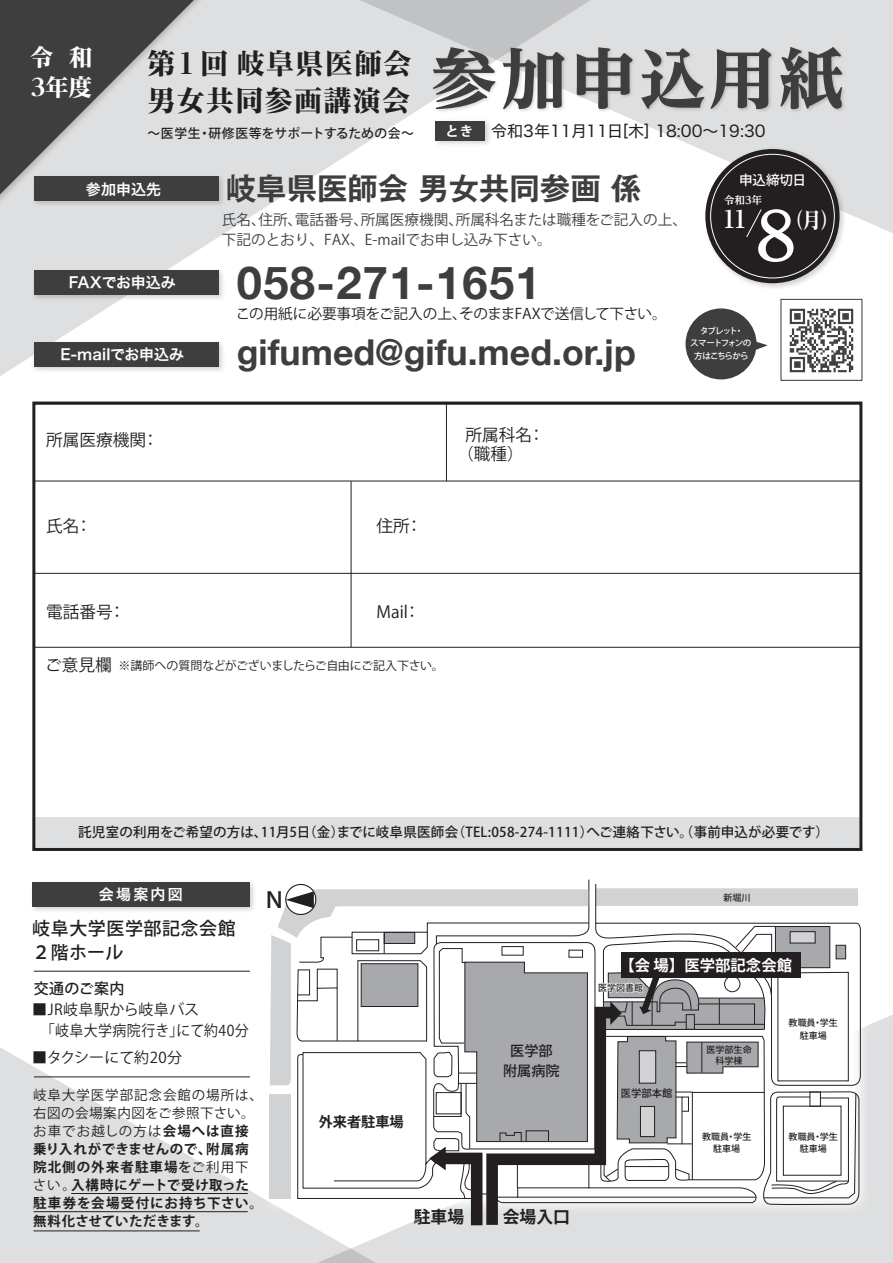
<style>
.page{position:relative;width:893px;height:1263px;background:#fff}
.page>*{position:absolute;margin:0;border:0;box-sizing:border-box;transform-origin:0 0}
.t1{font:700 66px "UD Reimin Pro";color:#fff}
.t2{font:800 65.4px "UD Reimin Pro";letter-spacing:.065em;color:#3e3e3f}
.t3{font:700 45.3px "Helvetica Neue";letter-spacing:.03em;color:#3e3e3f}
.t4{font:700 35.7px "Helvetica Neue";color:#3e3e3f}
.t5{font:700 30.45px "Gothic MB101 Pro De";color:#3e3e3f}
.t6{font:800 27.9px/37.3px "Reim Pro";letter-spacing:.05em;color:#231f20}
.t7{font:800 23.4px/30px "Reim Pro";color:#fff}
.t8{font:700 23.4px "UD Reimin Pro";color:#fff}
.t9{font:500 21.9px "Koz Go Pro";color:#231f20;scale:1.1 1}
.t10{font:800 21.15px "Reim Pro";color:#fff;scale:.81 1}
.t11{font:500 18px/24px "Koz Go Pro";letter-spacing:.03em;color:#231f20}
.t12{font:700 16.8px "Koz Go Pro";color:#231f20}
.t13{font:16.65px/19.5px "Koz Go Pro";color:#231f20}
.t14{font:16.05px "Hira Kaku Std W4";color:#231f20}
.t15{font:700 15.45px "Koz Go Pro";color:#fff}
.t16{font:15px/21px "Koz Go Pro";letter-spacing:.03em;color:#231f20}
.t17{font:15px "Hira Kaku Pro N W6";color:#fff}
.t18{font:15px "Koz Go Pro";color:#231f20}
.t19{font:15px "Hira Kaku Pro N W6";letter-spacing:-.02em;color:#fff}
.t20{font:500 15px "Koz Go Pro";letter-spacing:.02em;color:#231f20}
.t21{font:14.55px/20px "Koz Go Pro";color:#404142}
.t22{font:14.55px "Koz Go Pro";letter-spacing:-.015em;color:#231f20}
.t23{font:500 14.1px/19.5px "Koz Go Pro";color:#231f20;text-align:center}
.t24{font:700 14.1px "Koz Go Pro";color:#231f20}
.t25{font:700 13.5px/18px "Koz Go Pro";letter-spacing:.045em;color:#231f20}
.t26{font:500 13.5px "Koz Go Pro";letter-spacing:.02em;color:#231f20}
.t27{font:500 13.5px "Koz Go Pro";letter-spacing:-.01em;color:#fff}
.t28{font:500 12.9px "Koz Go Pro";letter-spacing:.015em;color:#231f20}
.t29{font:12px "Koz Go Pro";letter-spacing:-.03em;color:#231f20}
.t30{font:700 10.5px "UD Reimin Pro";color:#fff}
.t31{font:500 10.35px "Koz Go Pro";color:#231f20}
.t32{font:500 9px/12.6px "Koz Go Pro";color:#231f20;text-align:center}
.t33{font:500 8.55px/12.8px "Koz Go Pro";letter-spacing:-.11em;color:#fff;text-align:center}
.s1{font-family:"Koz Go Pro";font-weight:700;font-size:13.35px;color:#fff}
.s2{font-size:16.65px}
.s3{font-weight:400}
.s4{font-weight:500}
</style>
<div class="page">
<svg style="left:0;top:1047px;width:288px;height:216px;fill:#dedfe0"></svg>
<svg style="left:611px;top:0;width:282px;height:233px;fill:#dedfe0"></svg>
<svg style="left:0;top:0;width:611px;height:376px"></svg>
<img style="left:216px;top:834px;width:677px;height:424px">
<div style="left:32px;top:817px;width:829px;height:32px;background:#dedfe0"></div>
<img style="left:428px;top:43px;width:427px;height:94px">
<img style="left:431px;top:117px;width:63px;height:33px">
<div style="left:436px;top:121px;width:49px;height:19px;background:#3e3e3f"></div>
<div style="left:32px;top:401px;width:830px;height:450px;border:3px solid #231f20"></div>
<hr style="left:34px;top:481px;width:827px;height:1px;background:#231f20">
<hr style="left:34px;top:573px;width:827px;height:1px;background:#231f20">
<hr style="left:34px;top:403px;width:827px;height:1px;background:#231f20">
<hr style="left:34px;top:647px;width:827px;height:1px;background:#231f20">
<hr style="left:351px;top:481px;width:1px;height:166px;background:#231f20">
<hr style="left:34px;top:971px;width:216px;height:1px;background:#231f20">
<hr style="left:34px;top:1076px;width:216px;height:1px;background:#231f20">
<div style="left:269px;top:1094px;width:22px;height:104px;background:#d1d2d4"></div>
<svg style="left:270px;top:879px;width:590px;height:346px"></svg>
<img style="left:789px;top:308px;width:65px;height:65px">
<div style="left:780px;top:299px;width:82px;height:82px;border:1px solid #404142"></div>
<div style="left:685px;top:308px;width:71px;height:71px;background:#3e3e3f;border-radius:50%"></div>
<svg style="left:755px;top:341px;width:13px;height:10px"></svg>
<img style="left:701px;top:145px;width:147px;height:143px">
<div style="left:705px;top:149px;width:135px;height:134px;background:#231f20;border-radius:50%"></div>
<svg style="left:746px;top:209px;width:16px;height:28px"></svg>
<hr style="left:71px;top:1193px;width:177px;height:1px;background:#231f20">
<hr style="left:33px;top:1211px;width:215px;height:1px;background:#231f20">
<hr style="left:33px;top:1230px;width:167px;height:1px;background:#231f20">
<img style="left:216px;top:173px;width:11px;height:37px">
<img style="left:29px;top:338px;width:198px;height:37px">
<div style="left:34px;top:343px;width:185px;height:24px;background:#3e3e3f"></div>
<img style="left:29px;top:267px;width:198px;height:37px">
<div style="left:34px;top:271px;width:185px;height:24px;background:#3e3e3f"></div>
<img style="left:32px;top:878px;width:227px;height:37px">
<div style="left:33px;top:882px;width:217px;height:24px;background:#3e3e3f"></div>
<hr style="left:446px;top:404px;width:1px;height:77px;background:#231f20">
<img style="left:0;top:0;width:216px;height:216px">
<svg style="left:0;top:0;width:206px;height:207px;background:#858687"></svg>
<h3 class="t7" style="left:30px;top:42px;width:64px">令 和<br>3年度</h3>
<h3 class="t6" style="left:147px;top:45px;width:265px">第1 回岐阜県医師会男女共同参画講演会</h3>
<p class="t28" style="left:147px;top:125px;width:268px">～医学生・研修医等をサポートするための会～</p>
<h2 class="t2" style="left:431px;top:25px;width:414px">参加申込用紙</h2>
<p class="t14" style="left:445px;top:119px;width:322px"><span class="s1">と き</span> 令和3年11月11日[木] 18:00～19:30</p>
<p class="t17" style="left:86px;top:176px;width:77px">参加申込先</p>
<p class="t19" style="left:69px;top:269px;width:108px">FAXでお申込み</p>
<p class="t17" style="left:60px;top:341px;width:125px">E-mailでお申込み</p>
<p class="t13" style="left:46px;top:431px;width:114px">所属医療機関：</p>
<h3 class="t5" style="left:226px;top:163px;width:417px">岐阜県医師会 男女共同参画 係</h3>
<p class="t21" style="left:222px;top:210px;width:467px">氏名、住所、電話番号、所属医療機関、所属科名または職種をご記入の上、下記のとおり、FAX、E-mailでお申し込み下さい。</p>
<h3 class="t3" style="left:237px;top:247px;width:305px">058-271-1651</h3>
<p class="t22" style="left:236px;top:305px;width:432px">この用紙に必要事項をご記入の上、そのままFAXで送信して下さい。</p>
<h3 class="t4" style="left:237px;top:324px;width:401px">gifumed@gifu.med.or.jp</h3>
<p class="t27" style="left:739px;top:172px;width:68px">申込締切日</p>
<h3 class="t8" style="left:722px;top:200px;width:27px">11</h3>
<h1 class="t1" style="left:755px;top:182px;width:42px">8</h1>
<h3 class="t10" style="left:786px;top:203px;width:64px">（月）</h3>
<p class="t30" style="left:724px;top:191px;width:39px">令和3年</p>
<p class="t33" style="left:690px;top:324px;width:63px">タブレット・<br>スマートフォンの方はこちらから</p>
<p class="t13" style="left:457px;top:425px;width:89px;text-indent:8px">所属科名：（職種）</p>
<p class="t13" style="left:46px;top:516px;width:47px">氏名：</p>
<p class="t13" style="left:377px;top:516px;width:47px">住所：</p>
<p class="t13" style="left:46px;top:602px;width:81px">電話番号：</p>
<p class="t13" style="left:377px;top:602px;width:45px">Mail：</p>
<p class="t29" style="left:45px;top:658px;width:400px"><span class="s2">ご意見欄</span> ※講師への質問などがございましたらご自由にご記入下さい。</p>
<p class="t26" style="left:78px;top:823px;width:752px">託児室の利用をご希望の方は、11月5日（金）までに岐阜県医師会（TEL:058-274-1111）へご連絡下さい。（事前申込が必要です）</p>
<p class="t17" style="left:99px;top:880px;width:85px">会場案内図</p>
<h3 class="t11" style="left:32px;top:918px;width:205px">岐阜大学医学部記念会館<br>２階ホール</h3>
<p class="t20" style="left:34px;top:979px;width:92px">交通のご案内</p>
<p class="t16" style="left:41px;top:1000px;width:210px;text-indent:-8px">■JR岐阜駅から岐阜バス<br>「岐阜大学病院行き」にて約40分</p>
<p class="t18" style="left:32px;top:1048px;width:151px">■タクシーにて約20分</p>
<p class="t25" style="left:33px;top:1087px;width:232px"><span class="s3">岐阜大学医学部記念会館の場所は、右図の会場案内図をご参照下さい。お車でお越しの方は</span>会場へは直接乗り入れができませんので、附属病院北側の外来者駐車場<span class="s4">を</span><span class="s3">ご利用下さい。</span>入構時にゲートで受け取った駐車券を会場受付にお持ち下さい。無料化させていただきます。</p>
<h3 class="t9" style="left:266px;top:886px;width:17px">N</h3>
<p class="t24" style="left:319px;top:1112px;width:87px">外来者駐車場</p>
<p class="t23" style="left:503px;top:1042px;width:58px">医学部附属病院</p>
<p class="t12" style="left:414px;top:1206px;width:52px">駐車場</p>
<p class="t12" style="left:503px;top:1205px;width:68px">会場入口</p>
<p class="t32" style="left:723px;top:892px;width:29px">新堀川</p>
<p class="t15" style="left:619px;top:956px;width:174px">【会 場】医学部記念会館</p>
<p class="t32" style="left:598px;top:982px;width:47px">医学図書館</p>
<p class="t31" style="left:621px;top:1086px;width:53px">医学部本館</p>
<p class="t32" style="left:707px;top:1045px;width:47px;line-height:10.4px">医学部生命科学棟</p>
<p class="t32" style="left:702px;top:1130px;width:51px">教職員・学生駐車場</p>
<p class="t32" style="left:789px;top:1017px;width:51px">教職員・学生駐車場</p>
<p class="t32" style="left:789px;top:1130px;width:51px">教職員・学生駐車場</p>
</div>
